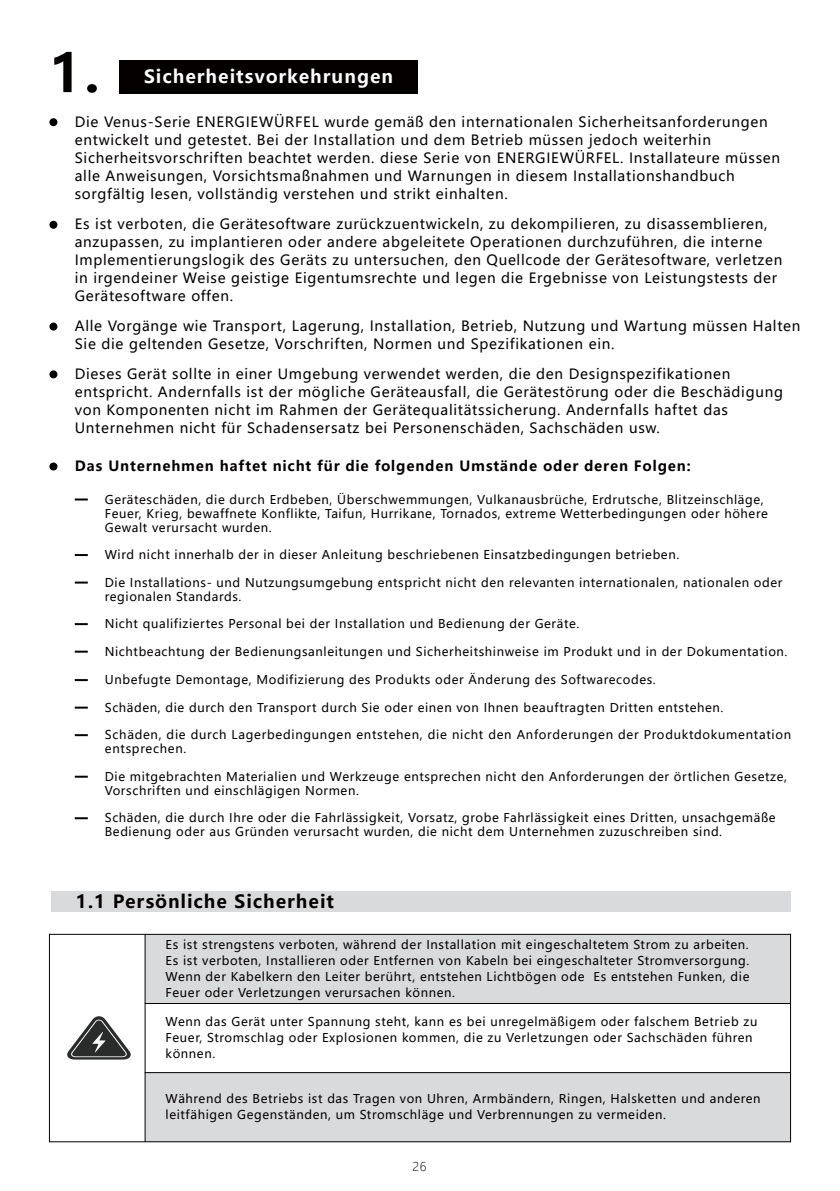
<style>
.page{position:relative;width:840px;height:1191px;background:#fff}
.page>*{position:absolute;margin:0;border:0;box-sizing:border-box;transform-origin:0 0}
.t1{font:700 52px "Microsoft Ya Hei";color:#040000}
.t2{font:700 18px "Microsoft Ya Hei";letter-spacing:.055em;color:#040000}
.t3{font:700 18px "Microsoft Ya Hei";letter-spacing:.055em;color:#fff}
.t4{font:14px/18px "Microsoft Ya Hei";letter-spacing:.05em;color:#040000}
.t5{font:700 14px "Microsoft Ya Hei";letter-spacing:.06em;color:#040000}
.t6{font:12px/14px "Microsoft Ya Hei";letter-spacing:.05em;color:#040000}
.t7{font:300 12px "Microsoft Ya Hei";color:#040000}
</style>
<div class="page">
<div style="left:119px;top:61px;width:298px;height:33px;background:#040000"></div>
<svg style="left:75px;top:498px;width:13px;height:2px"></svg>
<svg style="left:75px;top:554px;width:13px;height:2px"></svg>
<svg style="left:75px;top:581px;width:13px;height:2px"></svg>
<svg style="left:75px;top:623px;width:13px;height:2px"></svg>
<svg style="left:75px;top:650px;width:13px;height:2px"></svg>
<svg style="left:75px;top:679px;width:13px;height:2px"></svg>
<svg style="left:75px;top:706px;width:13px;height:2px"></svg>
<svg style="left:75px;top:734px;width:13px;height:2px"></svg>
<svg style="left:75px;top:775px;width:13px;height:2px"></svg>
<svg style="left:75px;top:817px;width:13px;height:2px"></svg>
<div style="left:51px;top:891px;width:739px;height:20px;background:#d9dadc"></div>
<div style="left:145px;top:934px;width:645px;height:69px;background:#d9dadc"></div>
<div style="left:145px;top:1072px;width:645px;height:69px;background:#d9dadc"></div>
<hr style="left:49px;top:933px;width:741px;height:1px;background:#040000">
<hr style="left:145px;top:1003px;width:645px;height:1px;background:#040000">
<hr style="left:145px;top:1072px;width:645px;height:1px;background:#040000">
<hr style="left:49px;top:1141px;width:741px;height:1px;background:#040000">
<svg style="left:67px;top:1016px;width:64px;height:43px"></svg>
<hr style="left:49px;top:934px;width:1px;height:207px;background:#040000">
<hr style="left:144px;top:934px;width:1px;height:207px;background:#040000">
<svg style="left:48px;top:1131px;width:718px;height:12px"></svg>
<svg style="left:48px;top:118px;width:13px;height:1001px"></svg>
<svg style="left:778px;top:891px;width:14px;height:252px"></svg>
<h1 class="t1" style="left:49px;top:37px;width:51px">1.</h1>
<h2 class="t3" style="left:144px;top:63px;width:250px">Sicherheitsvorkehrungen</h2>
<p class="t4" style="left:75px;top:113px;width:706px">Die Venus-Serie ENERGIEWÜRFEL wurde gemäß den internationalen Sicherheitsanforderungen entwickelt und getestet. Bei der Installation und dem Betrieb müssen jedoch weiterhin Sicherheitsvorschriften beachtet werden. diese Serie von ENERGIEWÜRFEL. Installateure müssen alle Anweisungen, Vorsichtsmaßnahmen und Warnungen in diesem Installationshandbuch sorgfältig lesen, vollständig verstehen und strikt einhalten.</p>
<p class="t4" style="left:75px;top:214px;width:708px">Es ist verboten, die Gerätesoftware zurückzuentwickeln, zu dekompilieren, zu disassemblieren, anzupassen, zu implantieren oder andere abgeleitete Operationen durchzuführen, die interne Implementierungslogik des Geräts zu untersuchen, den Quellcode der Gerätesoftware, verletzen in irgendeiner Weise geistige Eigentumsrechte und legen die Ergebnisse von Leistungstests der Gerätesoftware offen.</p>
<p class="t4" style="left:75px;top:316px;width:726px">Alle Vorgänge wie Transport, Lagerung, Installation, Betrieb, Nutzung und Wartung müssen Halten<br>Sie die geltenden Gesetze, Vorschriften, Normen und Spezifikationen ein.</p>
<p class="t4" style="left:75px;top:364px;width:709px">Dieses Gerät sollte in einer Umgebung verwendet werden, die den Designspezifikationen entspricht. Andernfalls ist der mögliche Geräteausfall, die Gerätestörung oder die Beschädigung von Komponenten nicht im Rahmen der Gerätequalitätssicherung. Andernfalls haftet das Unternehmen nicht für Schadensersatz bei Personenschäden, Sachschäden usw.</p>
<p class="t5" style="left:75px;top:456px;width:617px">Das Unternehmen haftet nicht für die folgenden Umstände oder deren Folgen:</p>
<p class="t6" style="left:105px;top:492px;width:664px">Geräteschäden, die durch Erdbeben, Überschwemmungen, Vulkanausbrüche, Erdrutsche, Blitzeinschläge,<br>Feuer, Krieg, bewaffnete Konflikte, Taifun, Hurrikane, Tornados, extreme Wetterbedingungen oder höhere<br>Gewalt verursacht wurden.</p>
<p class="t6" style="left:105px;top:547px;width:575px">Wird nicht innerhalb der in dieser Anleitung beschriebenen Einsatzbedingungen betrieben.</p>
<p class="t6" style="left:105px;top:575px;width:678px">Die Installations- und Nutzungsumgebung entspricht nicht den relevanten internationalen, nationalen oder regionalen Standards.</p>
<p class="t6" style="left:105px;top:616px;width:476px">Nicht qualifiziertes Personal bei der Installation und Bedienung der Geräte.</p>
<p class="t6" style="left:105px;top:644px;width:683px">Nichtbeachtung der Bedienungsanleitungen und Sicherheitshinweise im Produkt und in der Dokumentation.</p>
<p class="t6" style="left:105px;top:672px;width:552px">Unbefugte Demontage, Modifizierung des Produkts oder Änderung des Softwarecodes.</p>
<p class="t6" style="left:105px;top:700px;width:619px">Schäden, die durch den Transport durch Sie oder einen von Ihnen beauftragten Dritten entstehen.</p>
<p class="t6" style="left:105px;top:727px;width:687px">Schäden, die durch Lagerbedingungen entstehen, die nicht den Anforderungen der Produktdokumentation entsprechen.</p>
<p class="t6" style="left:105px;top:769px;width:683px">Die mitgebrachten Materialien und Werkzeuge entsprechen nicht den Anforderungen der örtlichen Gesetze,<br>Vorschriften und einschlägigen Normen.</p>
<p class="t6" style="left:105px;top:810px;width:672px">Schäden, die durch Ihre oder die Fahrlässigkeit, Vorsatz, grobe Fahrlässigkeit eines Dritten, unsachgemäße<br>Bedienung oder aus Gründen verursacht wurden, die nicht dem Unternehmen zuzuschreiben sind.</p>
<h2 class="t2" style="left:76px;top:888px;width:259px">1.1 Persönliche Sicherheit</h2>
<p class="t6" style="left:165px;top:935px;width:585px;line-height:16px;text-align:justify">Es ist strengstens verboten, während der Installation mit eingeschaltetem Strom zu arbeiten.<br>Es ist verboten, Installieren oder Entfernen von Kabeln bei eingeschalteter Stromversorgung.<br>Wenn der Kabelkern den Leiter berührt, entstehen Lichtbögen ode Es entstehen Funken, die Feuer oder Verletzungen verursachen können.</p>
<p class="t6" style="left:165px;top:1013px;width:593px;line-height:16px">Wenn das Gerät unter Spannung steht, kann es bei unregelmäßigem oder falschem Betrieb zu<br>Feuer, Stromschlag oder Explosionen kommen, die zu Verletzungen oder Sachschäden führen können.</p>
<p class="t6" style="left:165px;top:1090px;width:596px;line-height:16px">Während des Betriebs ist das Tragen von Uhren, Armbändern, Ringen, Halsketten und anderen leitfähigen Gegenständen, um Stromschläge und Verbrennungen zu vermeiden.</p>
<p class="t7" style="left:412px;top:1159px;width:16px">26</p>
</div>
